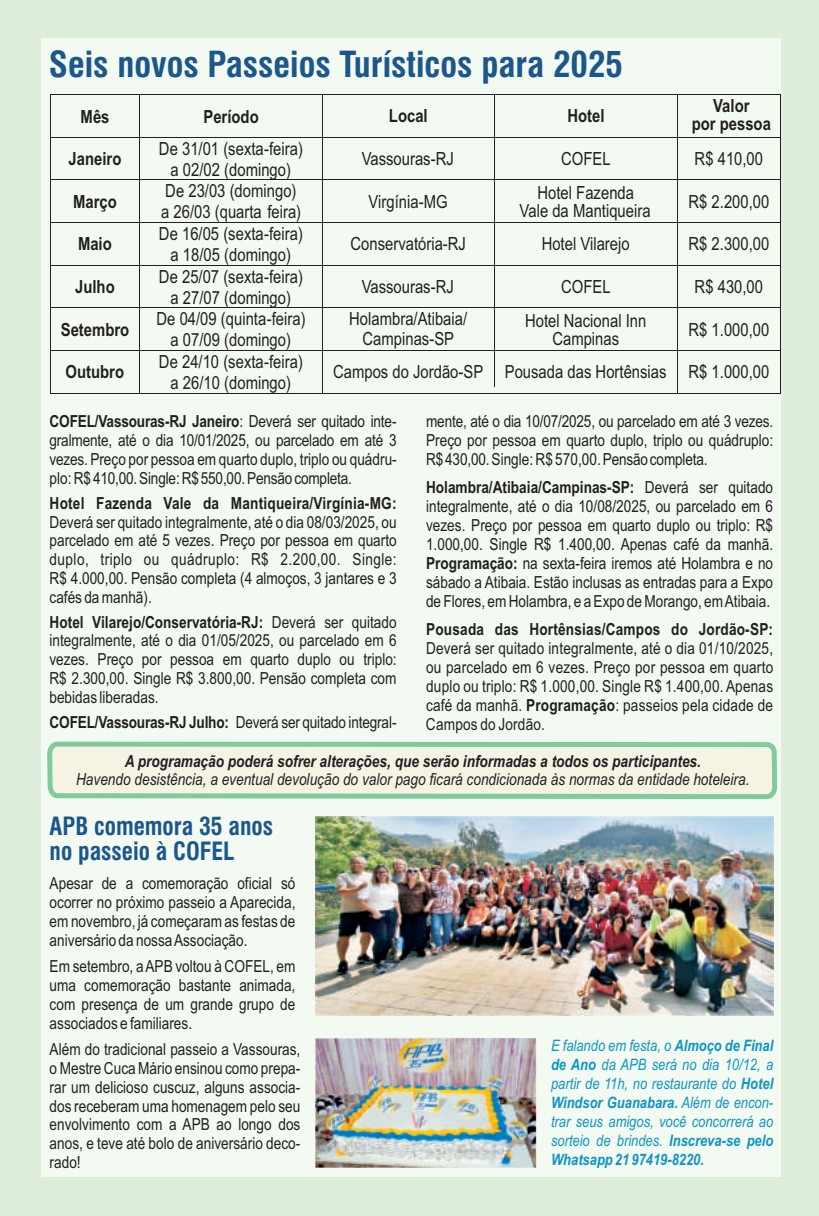
<style>
.page{position:relative;width:819px;height:1216px;background:#fff}
.page>*{position:absolute;margin:0;border:0;box-sizing:border-box;transform-origin:0 0}
.t1{font:700 condensed 35px "Swiss 721 BT";color:#1b568d}
.t2{font:700 condensed 24.5px/25px "Swiss 721 BT";color:#1b568d;scale:.96 1}
.t3{font:18.03px/20.7px "Arial Narrow";color:#231f20;text-align:center}
.t4{font:700 18.03px/17.5px "Arial Narrow";color:#231f20;text-align:center}
.t5{font:16.62px/18.9px "Arial Narrow";color:#231f20}
.t6{font:700 16.62px "Arial Narrow";letter-spacing:.01em;color:#231f20}
.t7{font:italic 16.62px "Arial Narrow";color:#231f20}
.t8{font:italic 700 16.62px "Arial Narrow";color:#231f20}
.t9{font:700 16.62px "Arial Narrow";letter-spacing:-.01em;color:#231f20}
.t10{font:16.62px "Arial Narrow";letter-spacing:.025em;color:#231f20}
.t11{font:italic 15.75px/18.9px "Arial Narrow";color:#0f95c3;text-align:justify}
.s1{font-weight:400}
.s2{font-weight:700}
</style>
<div class="page">
<div style="left:0;top:0;width:819px;height:1215px;background:#dfeeda"></div>
<div style="left:41px;top:38px;width:739px;height:1137px;background:#f3faf1"></div>
<svg style="left:47px;top:741px;width:731px;height:59px;fill:#f6f3e5"></svg>
<hr style="left:51px;top:94px;width:729px;height:1px;background:#231f20">
<hr style="left:50px;top:95px;width:1px;height:42px;background:#231f20">
<hr style="left:139px;top:94px;width:1px;height:299px;background:#231f20">
<hr style="left:322px;top:95px;width:1px;height:298px;background:#231f20">
<hr style="left:494px;top:94px;width:1px;height:292px;background:#231f20">
<hr style="left:677px;top:94px;width:1px;height:299px;background:#231f20">
<hr style="left:779px;top:94px;width:1px;height:299px;background:#231f20">
<hr style="left:50px;top:137px;width:730px;height:1px;background:#231f20">
<hr style="left:50px;top:138px;width:1px;height:41px;background:#231f20">
<hr style="left:50px;top:179px;width:730px;height:1px;background:#231f20">
<hr style="left:50px;top:180px;width:1px;height:42px;background:#231f20">
<hr style="left:50px;top:222px;width:730px;height:1px;background:#231f20">
<hr style="left:50px;top:223px;width:1px;height:42px;background:#231f20">
<hr style="left:50px;top:265px;width:730px;height:1px;background:#231f20">
<hr style="left:50px;top:265px;width:1px;height:42px;background:#231f20">
<hr style="left:50px;top:307px;width:730px;height:1px;background:#231f20">
<hr style="left:50px;top:308px;width:1px;height:42px;background:#231f20">
<hr style="left:50px;top:350px;width:730px;height:1px;background:#231f20">
<hr style="left:50px;top:351px;width:1px;height:42px;background:#231f20">
<hr style="left:50px;top:393px;width:730px;height:1px;background:#231f20">
<img style="left:315px;top:1037px;width:221px;height:130px">
<img style="left:315px;top:816px;width:458px;height:199px">
<h1 class="t1" style="left:49px;top:50px;width:575px">Seis novos Passeios Turísticos para 2025</h1>
<p class="t4" style="left:81px;top:109px;width:30px">Mês</p>
<p class="t4" style="left:203px;top:109px;width:57px">Período</p>
<p class="t4" style="left:389px;top:109px;width:40px">Local</p>
<p class="t4" style="left:567px;top:109px;width:39px">Hotel</p>
<p class="t4" style="left:691px;top:99px;width:81px">Valor<br>por pessoa</p>
<p class="t4" style="left:69px;top:152px;width:54px">Janeiro</p>
<p class="t3" style="left:159px;top:140px;width:145px">De 31/01 (sexta-feira) a 02/02 (domingo)</p>
<p class="t3" style="left:361px;top:150px;width:94px">Vassouras-RJ</p>
<p class="t3" style="left:561px;top:150px;width:51px">COFEL</p>
<p class="t3" style="left:694px;top:150px;width:70px">R$ 410,00</p>
<p class="t4" style="left:73px;top:194px;width:45px">Março</p>
<p class="t3" style="left:161px;top:182px;width:142px;text-align:left">De 23/03 (domingo) a 26/03 (quarta feira)</p>
<p class="t3" style="left:368px;top:193px;width:80px">Virgínia-MG</p>
<p class="t3" style="left:519px;top:185px;width:132px;line-height:17.8px">Hotel Fazenda<br>Vale da Mantiqueira</p>
<p class="t3" style="left:688px;top:193px;width:82px">R$ 2.200,00</p>
<p class="t4" style="left:78px;top:237px;width:35px">Maio</p>
<p class="t3" style="left:159px;top:225px;width:145px">De 16/05 (sexta-feira) a 18/05 (domingo)</p>
<p class="t3" style="left:350px;top:235px;width:117px">Conservatória-RJ</p>
<p class="t3" style="left:541px;top:235px;width:89px">Hotel Vilarejo</p>
<p class="t3" style="left:688px;top:235px;width:82px">R$ 2.300,00</p>
<p class="t4" style="left:75px;top:280px;width:41px">Julho</p>
<p class="t3" style="left:159px;top:267px;width:145px">De 25/07 (sexta-feira) a 27/07 (domingo)</p>
<p class="t3" style="left:361px;top:278px;width:94px">Vassouras-RJ</p>
<p class="t3" style="left:561px;top:278px;width:51px">COFEL</p>
<p class="t3" style="left:694px;top:278px;width:70px">R$ 430,00</p>
<p class="t4" style="left:61px;top:322px;width:70px">Setembro</p>
<p class="t3" style="left:156px;top:310px;width:150px">De 04/09 (quinta-feira) a 07/09 (domingo)</p>
<p class="t3" style="left:349px;top:311px;width:119px;line-height:19.4px">Holambra/Atibaia/<br>Campinas-SP</p>
<p class="t3" style="left:525px;top:313px;width:123px;line-height:17.8px">Hotel Nacional Inn<br>Campinas</p>
<p class="t3" style="left:688px;top:320px;width:82px">R$ 1.000,00</p>
<p class="t4" style="left:66px;top:365px;width:60px">Outubro</p>
<p class="t3" style="left:159px;top:353px;width:145px">De 24/10 (sexta-feira) a 26/10 (domingo)</p>
<p class="t3" style="left:333px;top:363px;width:438px">Campos do Jordão-SP Pousada das Hortênsias R$ 1.000,00</p>
<p class="t9" style="left:50px;top:415px;width:348px">COFEL/Vassouras-RJ Janeiro<span class="s1">: Deverá ser quitado inte-</span></p>
<p class="t5" style="left:426px;top:413px;width:348px">mente, até o dia 10/07/2025, ou parcelado em até 3 vezes.</p>
<p class="t5" style="left:426px;top:432px;width:348px">Preço por pessoa em quarto duplo, triplo ou quádruplo:</p>
<p class="t5" style="left:50px;top:432px;width:348px">gralmente, até o dia 10/01/2025, ou parcelado em até 3</p>
<p class="t5" style="left:50px;top:451px;width:349px">vezes. Preço por pessoa em quarto duplo, triplo ou quádru-</p>
<p class="t5" style="left:426px;top:451px;width:283px">R$430,00. Single: R$ 570,00.Pensãocompleta.</p>
<p class="t5" style="left:50px;top:470px;width:304px">plo: R$410,00. Single:R$550,00.Pensãocompleta.</p>
<p class="t6" style="left:50px;top:496px;width:348px">Hotel Fazenda Vale da Mantiqueira/Virgínia-MG:</p>
<p class="t5" style="left:426px;top:517px;width:348px">vezes. Preço por pessoa em quarto duplo ou triplo: R$</p>
<p class="t5" style="left:50px;top:532px;width:349px">parcelado em até 5 vezes. Preço por pessoa em quarto</p>
<p class="t5" style="left:426px;top:536px;width:348px">1.000,00. Single R$ 1.400,00. Apenas café da manhã.</p>
<p class="t10" style="left:50px;top:553px;width:191px">duplo, triplo ou quádruplo:</p>
<p class="t5" style="left:426px;top:479px;width:348px"><span class="s2">Holambra/Atibaia/Campinas-SP:</span> Deverá ser quitado integralmente, até o dia 10/08/2025, ou parcelado em 6</p>
<p class="t5" style="left:50px;top:513px;width:348px">Deverá ser quitado integralmente, até o dia 08/03/2025, ou</p>
<p class="t5" style="left:251px;top:551px;width:91px">R$ 2.200,00.</p>
<p class="t5" style="left:426px;top:555px;width:348px"><span class="s2">Programação:</span> na sexta-feira iremos até Holambra e no sábado a Atibaia. Estão inclusas as entradas para a Expo</p>
<p class="t5" style="left:49px;top:589px;width:104px">cafés da manhã).</p>
<p class="t5" style="left:426px;top:593px;width:346px">de Flores, em Holambra, e a Expo de Morango, em Atibaia.</p>
<p class="t5" style="left:49px;top:632px;width:348px">integralmente, até o dia 01/05/2025, ou parcelado em 6</p>
<p class="t5" style="left:426px;top:640px;width:348px">Deverá ser quitado integralmente, até o dia 01/10/2025,</p>
<p class="t5" style="left:49px;top:651px;width:41px">vezes.</p>
<p class="t5" style="left:49px;top:689px;width:111px">bebidas liberadas.</p>
<p class="t5" style="left:426px;top:715px;width:120px">Campos do Jordão.</p>
<p class="t5" style="left:50px;top:551px;width:348px;text-align:right">Single:<br>R$ 4.000,00. Pensão completa (4 almoços, 3 jantares e 3</p>
<p class="t6" style="left:50px;top:615px;width:348px">Hotel Vilarejo/Conservatória-RJ: <span class="s1">Deverá ser quitado</span></p>
<p class="t6" style="left:426px;top:623px;width:348px">Pousada das Hortênsias/Campos do Jordão-SP:</p>
<p class="t5" style="left:98px;top:651px;width:300px">Preço por pessoa em quarto duplo ou triplo:</p>
<p class="t5" style="left:426px;top:659px;width:349px">ou parcelado em 6 vezes. Preço por pessoa em quarto</p>
<p class="t5" style="left:49px;top:670px;width:348px">R$ 2.300,00. Single R$ 3.800,00. Pensão completa com</p>
<p class="t5" style="left:426px;top:677px;width:348px">duplo ou triplo: R$ 1.000,00. Single R$ 1.400,00. Apenas café da manhã. <span class="s2">Programação</span>: passeios pela cidade de</p>
<p class="t5" style="left:50px;top:713px;width:348px"><span class="s2">COFEL/Vassouras-RJ Julho:</span> Deverá ser quitado integral-</p>
<p class="t8" style="left:125px;top:754px;width:577px">A programação poderá sofrer alterações, que serão informadas a todos os participantes.</p>
<p class="t7" style="left:76px;top:772px;width:674px">Havendo desistência, a eventual devolução do valor pago ficará condicionada às normas da entidade hoteleira.</p>
<h2 class="t2" style="left:50px;top:816px;width:234px">APB comemora 35 anos no passeio à COFEL</h2>
<p class="t5" style="left:50px;top:875px;width:247px;text-align:justify">Apesar de a comemoração oficial só ocorrer no próximo passeio a Aparecida, em novembro, já começaram as festas de aniversário da nossa Associação.</p>
<p class="t5" style="left:50px;top:958px;width:247px;text-align:justify">Em setembro, a APB voltou à COFEL, em uma comemoração bastante animada, com presença de um grande grupo de associados e familiares.</p>
<p class="t5" style="left:50px;top:1041px;width:252px;text-align:justify">Além do tradicional passeio a Vassouras, o Mestre Cuca Mário ensinou como prepa&shy;rar um delicioso cuscuz, alguns associa&shy;dos receberam uma homenagem pelo seu envolvimento com a APB ao longo dos anos, e teve até bolo de aniversário deco&shy;rado!</p>
<p class="t11" style="left:551px;top:1037px;width:224px">E falando em festa, o <span class="s2">Almoço de Final de Ano</span> da APB será no dia 10/12, a partir de 11h, no restaurante do <span class="s2">Hotel Windsor Guanabara.</span> Além de encon&shy;trar seus amigos, você concorrerá ao sorteio de brindes. <span class="s2">Inscreva-se pelo Whatsapp 21 97419-8220.</span></p>
</div>
